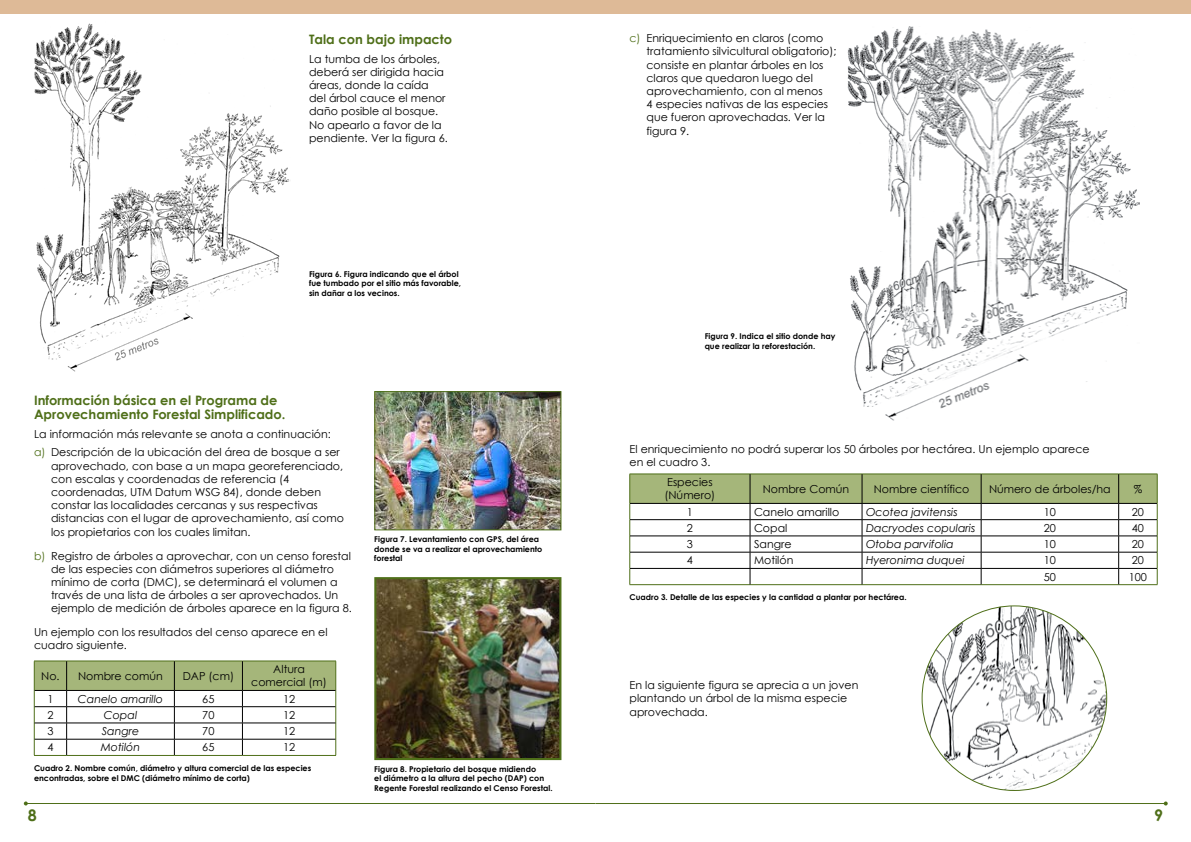
<style>
.page{position:relative;width:1191px;height:842px;background:#fff}
.page>*{position:absolute;margin:0;border:0;box-sizing:border-box;transform-origin:0 0}
.t1{font:700 16px "Century Gothic";color:#4f6f19}
.t2{font:700 13px/14px "Century Gothic";color:#4f6f19}
.t3{font:11px/13.2px "Century Gothic";color:#000}
.t4{font:italic 11px "Century Gothic";color:#000}
.t5{font:700 8px/9.6px "Century Gothic";color:#000}
.s1{color:#4f6f19}
</style>
<div class="page">
<hr style="left:26px;top:803px;width:569px;height:1px;background:#4f6f19">
<svg style="left:24px;top:801px;width:4px;height:4px"></svg>
<hr style="left:595px;top:803px;width:570px;height:1px;background:#4f6f19">
<svg style="left:1163px;top:801px;width:4px;height:4px"></svg>
<div style="left:595px;top:0;width:596px;height:14px;background:#deba97"></div>
<div style="left:0;top:0;width:595px;height:14px;background:#deba97"></div>
<img style="left:377px;top:580px;width:181px;height:177px">
<div style="left:374px;top:577px;width:187px;height:183px;border:2px solid #4f6f19"></div>
<img style="left:34px;top:23px;width:255px;height:349px">
<img style="left:376px;top:393px;width:183px;height:135px">
<div style="left:374px;top:391px;width:187px;height:139px;border:1px solid #4f6f19"></div>
<hr style="left:34px;top:755px;width:33px;height:1px;background:#4f6f19">
<hr style="left:67px;top:755px;width:107px;height:1px;background:#4f6f19">
<hr style="left:174px;top:755px;width:68px;height:1px;background:#4f6f19">
<hr style="left:242px;top:755px;width:94px;height:1px;background:#4f6f19">
<svg style="left:34px;top:661px;width:302px;height:94px"></svg>
<img style="left:848px;top:26px;width:291px;height:395px">
<img style="left:922px;top:606px;width:184px;height:184px;border-radius:92px">
<hr style="left:629px;top:584px;width:121px;height:1px;background:#4f6f19">
<hr style="left:750px;top:584px;width:112px;height:1px;background:#4f6f19">
<hr style="left:862px;top:584px;width:119px;height:1px;background:#4f6f19">
<hr style="left:981px;top:584px;width:137px;height:1px;background:#4f6f19">
<hr style="left:1118px;top:584px;width:39px;height:1px;background:#4f6f19">
<svg style="left:629px;top:474px;width:529px;height:110px"></svg>
<p class="t2" style="left:309px;top:31px;width:144px">Tala con bajo impacto</p>
<p class="t3" style="left:309px;top:52px;width:140px">La tumba de los árboles, deberá ser dirigida hacia áreas, donde la caída del árbol cauce el menor daño posible al bosque.<br>No apearlo a favor de la pendiente. Ver la figura 6.</p>
<p class="t5" style="left:309px;top:269px;width:153px">Figura 6. Figura indicando que el árbol fue tumbado por el sitio más favorable, sin dañar a los vecinos.</p>
<p class="t2" style="left:34px;top:392px;width:253px">Información básica en el Programa de<br>Aprovechamiento Forestal Simplificado.</p>
<p class="t3" style="left:34px;top:424px;width:307px;line-height:18.9px">La información más relevante se anota a continuación: <span class="s1">a)</span> Descripción de la ubicación del área de bosque a ser</p>
<p class="t3" style="left:51px;top:459px;width:294px">aprovechado, con base a un mapa georeferenciado, con escalas y coordenadas de referencia (4 coordenadas, UTM Datum WSG 84), donde deben constar las localidades cercanas y sus respectivas distancias con el lugar de aprovechamiento, así como los propietarios con los cuales limitan.</p>
<p class="t3" style="left:51px;top:549px;width:302px;text-indent:-17px"><span class="s1">b)</span> Registro de árboles a aprovechar, con un censo forestal de las especies con diámetros superiores al diámetro mínimo de corta (DMC), se determinará el volumen a través de una lista de árboles a ser aprovechados. Un ejemplo de medición de árboles aparece en la figura 8.</p>
<p class="t3" style="left:34px;top:625px;width:295px">Un ejemplo con los resultados del censo aparece en el cuadro siguiente.</p>
<p class="t3" style="left:41px;top:669px;width:123px">No. Nombre común</p>
<p class="t3" style="left:183px;top:669px;width:53px">DAP (cm)</p>
<p class="t3" style="left:251px;top:662px;width:77px;text-align:center">Altura comercial (m)</p>
<p class="t3" style="left:47px;top:692px;width:8px">1</p>
<p class="t4" style="left:78px;top:691px;width:87px">Canelo amarillo</p>
<p class="t3" style="left:202px;top:692px;width:14px">65</p>
<p class="t3" style="left:283px;top:692px;width:14px">12</p>
<p class="t3" style="left:47px;top:708px;width:8px">2</p>
<p class="t4" style="left:104px;top:707px;width:35px">Copal</p>
<p class="t3" style="left:202px;top:708px;width:14px">70</p>
<p class="t3" style="left:283px;top:708px;width:14px">12</p>
<p class="t3" style="left:47px;top:724px;width:8px">3</p>
<p class="t4" style="left:102px;top:723px;width:39px">Sangre</p>
<p class="t3" style="left:202px;top:724px;width:14px">70</p>
<p class="t3" style="left:283px;top:724px;width:14px">12</p>
<p class="t3" style="left:47px;top:741px;width:8px">4</p>
<p class="t4" style="left:101px;top:740px;width:41px">Motilón</p>
<p class="t3" style="left:202px;top:741px;width:14px">65</p>
<p class="t3" style="left:283px;top:741px;width:14px">12</p>
<p class="t5" style="left:34px;top:763px;width:279px">Cuadro 2. Nombre común, diámetro y altura comercial de las especies encontradas, sobre el DMC (diámetro mínimo de corta)</p>
<p class="t5" style="left:374px;top:534px;width:169px">Figura 7. Levantamiento con GPS, del área donde se va a realizar el aprovechamiento forestal</p>
<p class="t5" style="left:374px;top:764px;width:180px">Figura 8. Propietario del bosque midiendo<br>el diámetro a la altura del pecho (DAP) con<br>Regente Forestal realizando el Censo Forestal.</p>
<p class="t3" style="left:646px;top:32px;width:191px;text-indent:-17px"><span class="s1">c)</span> Enriquecimiento en claros (como tratamiento silvicultural obligatorio); consiste en plantar árboles en los claros que quedaron luego del aprovechamiento, con al menos<br>4 especies nativas de las especies que fueron aprovechadas. Ver la figura 9.</p>
<p class="t5" style="left:704px;top:331px;width:132px">Figura 9. Indica el sitio donde hay que realizar la reforestación.</p>
<p class="t3" style="left:629px;top:442px;width:461px">El enriquecimiento no podrá superar los 50 árboles por hectárea. Un ejemplo aparece en el cuadro 3.</p>
<p class="t3" style="left:664px;top:475px;width:52px">Especies (Número)</p>
<p class="t3" style="left:762px;top:482px;width:88px">Nombre Común</p>
<p class="t3" style="left:873px;top:482px;width:97px">Nombre científico</p>
<p class="t3" style="left:989px;top:482px;width:123px">Número de árboles/ha</p>
<p class="t3" style="left:1133px;top:482px;width:10px">%</p>
<p class="t3" style="left:687px;top:505px;width:8px">1</p>
<p class="t3" style="left:754px;top:505px;width:87px">Canelo amarillo</p>
<p class="t4" style="left:866px;top:504px;width:93px">Ocotea javitensis</p>
<p class="t3" style="left:1043px;top:505px;width:14px">10</p>
<p class="t3" style="left:1131px;top:505px;width:14px">20</p>
<p class="t3" style="left:687px;top:521px;width:8px">2</p>
<p class="t3" style="left:754px;top:521px;width:35px">Copal</p>
<p class="t4" style="left:866px;top:520px;width:111px">Dacryodes copularis</p>
<p class="t3" style="left:1043px;top:521px;width:14px">20</p>
<p class="t3" style="left:1131px;top:521px;width:14px">40</p>
<p class="t3" style="left:687px;top:537px;width:8px">3</p>
<p class="t3" style="left:754px;top:537px;width:39px">Sangre</p>
<p class="t4" style="left:866px;top:536px;width:89px">Otoba parvifolia</p>
<p class="t3" style="left:1043px;top:537px;width:14px">10</p>
<p class="t3" style="left:1131px;top:537px;width:14px">20</p>
<p class="t3" style="left:687px;top:554px;width:8px">4</p>
<p class="t3" style="left:754px;top:554px;width:41px">Motilón</p>
<p class="t4" style="left:866px;top:553px;width:100px">Hyeronima duquei</p>
<p class="t3" style="left:1043px;top:554px;width:14px">10</p>
<p class="t3" style="left:1131px;top:554px;width:14px">20</p>
<p class="t3" style="left:1043px;top:570px;width:14px">50</p>
<p class="t3" style="left:1128px;top:570px;width:20px">100</p>
<p class="t5" style="left:629px;top:592px;width:278px">Cuadro 3. Detalle de las especies y la cantidad a plantar por hectárea.</p>
<p class="t3" style="left:629px;top:678px;width:230px">En la siguiente figura se aprecia a un joven plantando un árbol de la misma especie aprovechada.</p>
<h1 class="t1" style="left:28px;top:803px;width:10px">8</h1>
<h1 class="t1" style="left:1154px;top:803px;width:10px">9</h1>
</div>
